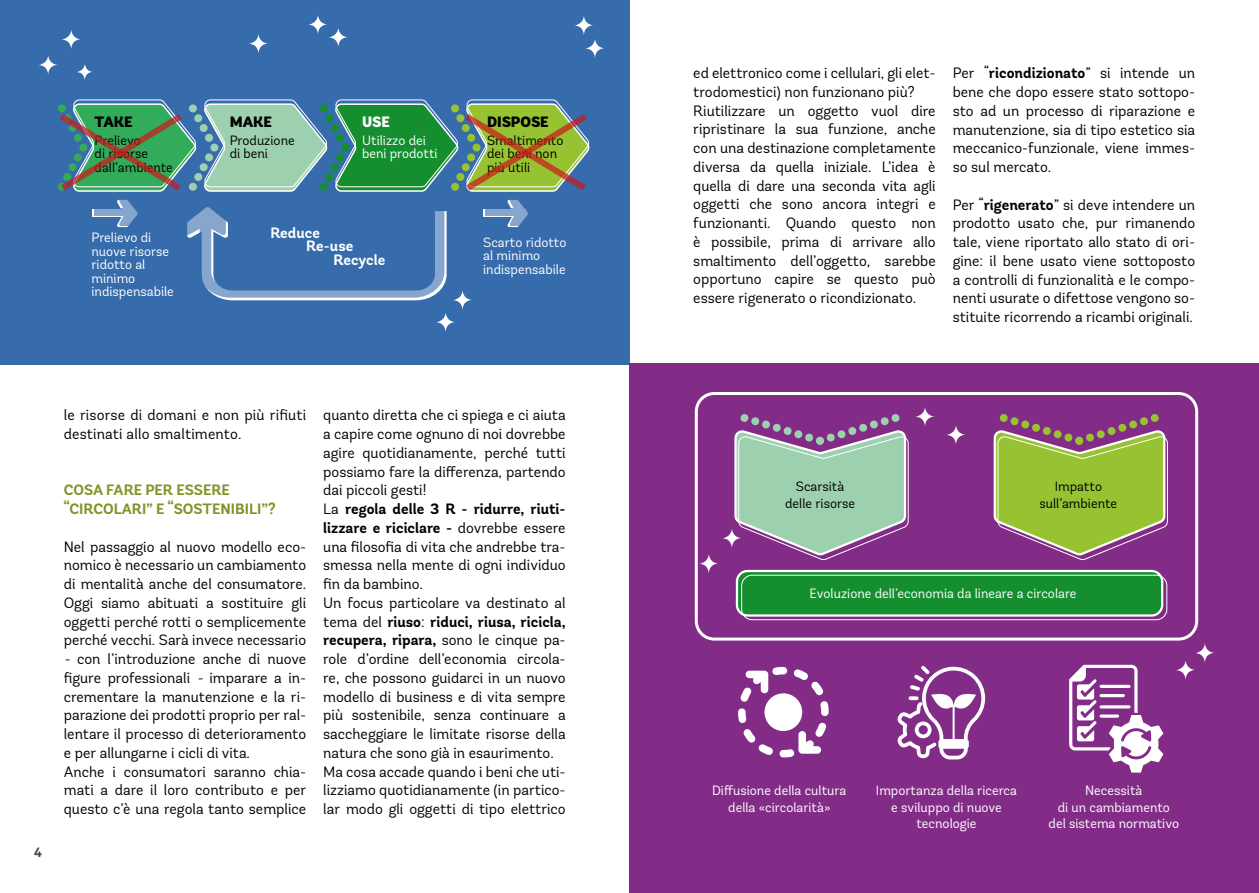
<style>
.page{position:relative;width:1259px;height:893px;background:#fff}
.page>*{position:absolute;margin:0;border:0;box-sizing:border-box;transform-origin:0 0}
.t1{font:15px/18.8px "Andes Rounded";color:#000}
.t2{font:700 15px/18.8px "Andes Rounded";color:#7d9527}
.t3{font:700 15px "Andes Rounded";color:#fff}
.t4{font:900 15px "Andes Rounded";color:#000}
.t5{font:900 15px "Andes Rounded";color:#fff}
.t6{font:13.5px/13.5px "Andes Rounded";color:#fff}
.t7{font:13.5px/13.5px "Andes Rounded";color:#000}
.t8{font:700 13.5px "Andes Rounded";color:#434343}
.s1{font-style:italic}
.s2{font-weight:700}
</style>
<div class="page">
<div style="left:0;top:0;width:629px;height:364px;background:#366bac"></div>
<div style="left:629px;top:364px;width:630px;height:529px;background:#832c87"></div>
<svg style="left:57px;top:99px;width:533px;height:201px"></svg>
<div style="left:737px;top:571px;width:425px;height:44px;background:#158e30;border-radius:11px"></div>
<div style="left:736px;top:570px;width:427px;height:47px;border:2px solid #fff;border-radius:11px"></div>
<div style="left:741px;top:575px;width:426px;height:45px;border:1px solid #fff;border-radius:11px"></div>
<svg style="left:734px;top:414px;width:175px;height:146px"></svg>
<svg style="left:993px;top:414px;width:175px;height:146px"></svg>
<div style="left:695px;top:392px;width:503px;height:249px;border:3px solid #fff;border-radius:18px"></div>
<svg style="left:740px;top:667px;width:47px;height:35px"></svg>
<svg style="left:820px;top:701px;width:8px;height:15px"></svg>
<svg style="left:738px;top:708px;width:35px;height:47px"></svg>
<svg style="left:793px;top:669px;width:30px;height:26px"></svg>
<svg style="left:779px;top:722px;width:47px;height:35px"></svg>
<div style="left:764px;top:693px;width:38px;height:38px;background:#fff;border-radius:50%"></div>
<svg style="left:897px;top:666px;width:88px;height:93px"></svg>
<svg style="left:908px;top:696px;width:10px;height:4px"></svg>
<svg style="left:1069px;top:665px;width:94px;height:108px"></svg>
<svg style="left:915px;top:407px;width:19px;height:20px"></svg>
<svg style="left:722px;top:528px;width:19px;height:21px"></svg>
<svg style="left:62px;top:30px;width:19px;height:20px"></svg>
<svg style="left:308px;top:15px;width:19px;height:20px"></svg>
<svg style="left:436px;top:313px;width:19px;height:20px"></svg>
<svg style="left:328px;top:28px;width:20px;height:20px"></svg>
<svg style="left:249px;top:34px;width:19px;height:20px"></svg>
<svg style="left:574px;top:16px;width:19px;height:20px"></svg>
<svg style="left:585px;top:39px;width:19px;height:20px"></svg>
<svg style="left:453px;top:290px;width:19px;height:20px"></svg>
<svg style="left:77px;top:64px;width:16px;height:17px"></svg>
<svg style="left:946px;top:425px;width:19px;height:20px"></svg>
<svg style="left:1176px;top:660px;width:19px;height:20px"></svg>
<svg style="left:1195px;top:643px;width:19px;height:20px"></svg>
<svg style="left:699px;top:554px;width:19px;height:20px"></svg>
<svg style="left:38px;top:55px;width:20px;height:20px"></svg>
<p class="t4" style="left:95px;top:112px;width:39px">TAKE</p>
<p class="t7" style="left:95px;top:133px;width:80px">Prelievo<br>di risorse dall’ambiente</p>
<p class="t6" style="left:91px;top:231px;width:84px">Prelievo di nuove risorse ridotto al minimo indispensabile</p>
<p class="t4" style="left:230px;top:112px;width:44px">MAKE</p>
<p class="t7" style="left:230px;top:133px;width:67px">Produzione di beni</p>
<p class="t5" style="left:362px;top:112px;width:29px">USE</p>
<p class="t6" style="left:362px;top:133px;width:77px">Utilizzo dei beni prodotti</p>
<p class="t3" style="left:270px;top:223px;width:51px">Reduce</p>
<p class="t3" style="left:306px;top:237px;width:49px">Re-use</p>
<p class="t3" style="left:334px;top:250px;width:53px">Recycle</p>
<p class="t4" style="left:487px;top:112px;width:63px">DISPOSE</p>
<p class="t7" style="left:487px;top:133px;width:78px">Smaltimento dei beni non più utili</p>
<p class="t6" style="left:483px;top:235px;width:85px">Scarto ridotto al minimo indispensabile</p>
<p class="t8" style="left:34px;top:844px;width:10px">4</p>
<p class="t1" style="left:64px;top:406px;width:244px">le risorse di domani e non più rifiuti destinati allo smaltimento.</p>
<p class="t2" style="left:64px;top:481px;width:213px">COSA FARE PER ESSERE “CIRCOLARI” E “SOSTENIBILI”?</p>
<p class="t1" style="left:64px;top:537px;width:244px;text-align:justify">Nel passaggio al nuovo modello eco&shy;nomico è necessario un cambiamento di mentalità anche del consumatore.<br>Oggi siamo abituati a sostituire gli oggetti perché rotti o semplicemente perché vecchi. Sarà invece necessario</p>
<p class="t1" style="left:64px;top:649px;width:244px"><span class="s1">-</span> con l’introduzione anche di nuove figure professionali <span class="s1">-</span> imparare a in&shy;crementare la manutenzione e la ri&shy;parazione dei prodotti proprio per ral&shy;lentare il processo di deterioramento e per allungarne i cicli di vita.<br>Anche i consumatori saranno chia&shy;mati a dare il loro contributo e per questo c’è una regola tanto semplice</p>
<p class="t1" style="left:323px;top:406px;width:244px">quanto diretta che ci spiega e ci aiuta a capire come ognuno di noi dovrebbe agire quotidianamente, perché tutti possiamo fare la differenza, partendo dai piccoli gesti!<br>La <span class="s2">regola delle 3 R - ridurre, riuti&shy;lizzare e riciclare -</span> dovrebbe essere una filosofia di vita che andrebbe tra&shy;smessa nella mente di ogni individuo fin da bambino.<br>Un focus particolare va destinato al tema del <span class="s2">riuso</span>: <span class="s2">riduci, riusa, ricicla, recupera, ripara,</span> sono le cinque pa&shy;role d’ordine dell’economia circola&shy;re, che possono guidarci in un nuovo modello di business e di vita sempre più sostenibile, senza continuare a saccheggiare le limitate risorse della natura che sono già in esaurimento.<br>Ma cosa accade quando i beni che uti&shy;lizziamo quotidianamente (in partico&shy;lar modo gli oggetti di tipo elettrico</p>
<p class="t1" style="left:693px;top:63px;width:244px">ed elettronico come i cellulari, gli elet&shy;trodomestici) non funzionano più?<br>Riutilizzare un oggetto vuol dire ripristinare la sua funzione, anche con una destinazione completamente diversa da quella iniziale. L’idea è quella di dare una seconda vita agli oggetti che sono ancora integri e funzionanti. Quando questo non è possibile, prima di arrivare allo smaltimento dell’oggetto, sarebbe opportuno capire se questo può essere rigenerato o ricondizionato.</p>
<p class="t1" style="left:952px;top:64px;width:244px;text-align:justify">Per “<span class="s2">ricondizionato</span>” si intende un bene che dopo essere stato sottopo&shy;sto ad un processo di riparazione e manutenzione, sia di tipo estetico sia meccanico-funzionale, viene immes&shy;so sul mercato.</p>
<p class="t1" style="left:952px;top:195px;width:244px;text-align:justify">Per “<span class="s2">rigenerato</span>” si deve intendere un prodotto usato che, pur rimanendo tale, viene riportato allo stato di ori&shy;gine: il bene usato viene sottoposto a controlli di funzionalità e le compo&shy;nenti usurate o difettose vengono so&shy;stituite ricorrendo a ricambi originali.</p>
<p class="t7" style="left:785px;top:478px;width:71px;line-height:16.5px;text-align:center">Scarsità delle risorse</p>
<p class="t7" style="left:1039px;top:478px;width:79px;line-height:16.5px;text-align:center">Impatto sull’ambiente</p>
<p class="t6" style="left:809px;top:586px;width:268px">Evoluzione dell’economia da lineare a circolare</p>
<p class="t6" style="left:712px;top:782px;width:136px;line-height:16.5px;text-align:center">Diffusione della cultura della «circolarità»</p>
<p class="t6" style="left:876px;top:782px;width:143px;line-height:16.5px;text-align:center">Importanza della ricerca e sviluppo di nuove tecnologie</p>
<p class="t6" style="left:1048px;top:782px;width:132px;line-height:16.5px;text-align:center">Necessità<br>di un cambiamento del sistema normativo</p>
</div>
